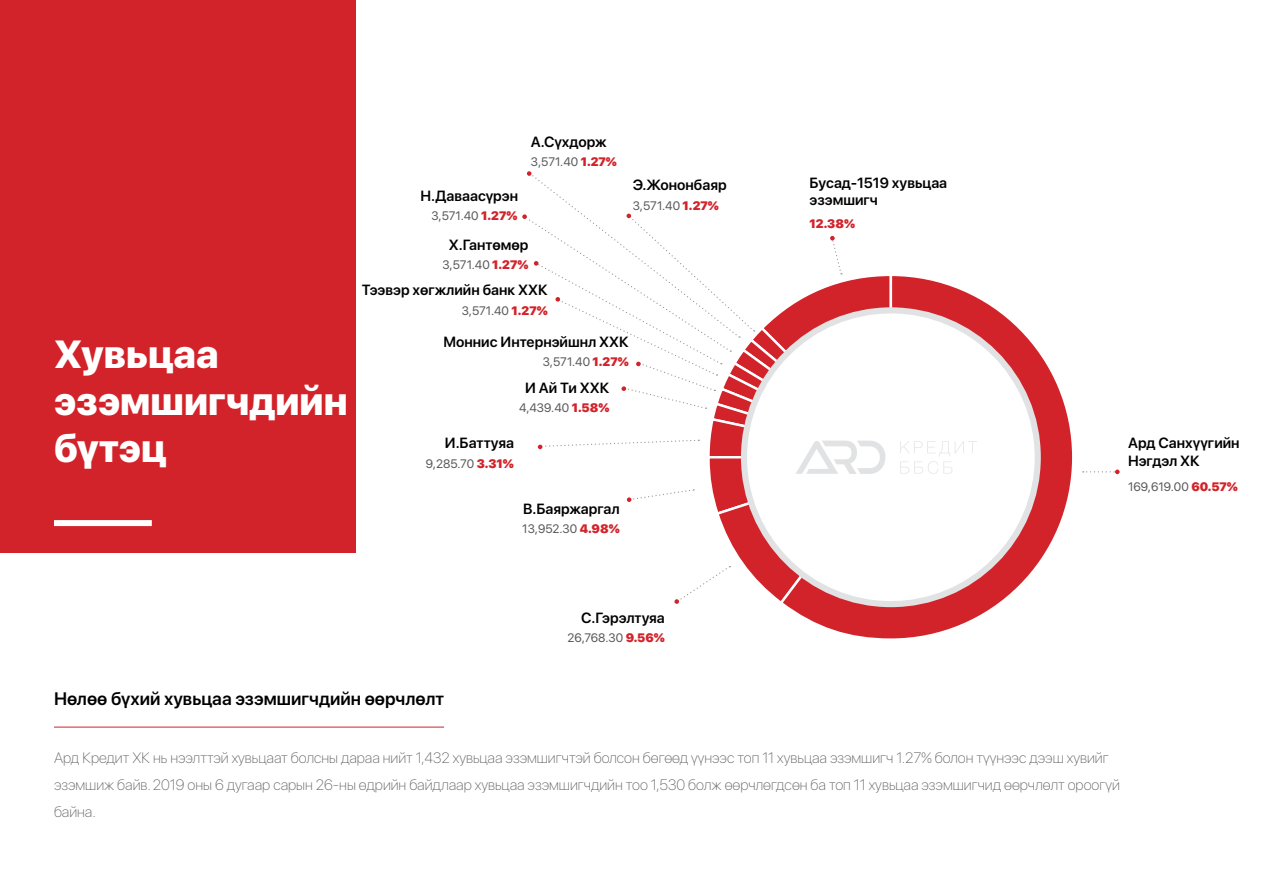
<style>
.page{position:relative;width:1263px;height:893px;background:#fff}
.page>*{position:absolute;margin:0;border:0;box-sizing:border-box;transform-origin:0 0}
.t1{font:800 39px/46.8px "SF Pro Display";color:#fff}
.t2{font:600 18px "SF Pro Display";color:#000}
.t3{font:100 15px/27px "SF Pro Display";color:#58595b}
.t4{font:600 14.7px/17.7px "SF Pro Display";color:#000}
.t5{font:12.3px "SF Pro Display";color:#58595b}
.t6{font:900 12.3px "SF Pro Display";color:#d2232a}
.s1{font-weight:900;color:#d2232a}
</style>
<div class="page">
<div style="left:0;top:0;width:356px;height:553px;background:#d2232a"></div>
<svg style="left:787px;top:276px;width:286px;height:363px"></svg>
<div style="left:744px;top:310px;width:294px;height:294px;background:#fff;border-radius:50%"></div>
<svg style="left:1083px;top:470px;width:37px;height:4px"></svg>
<svg style="left:522px;top:171px;width:372px;height:435px"></svg>
<svg style="left:900px;top:441px;width:77px;height:33px"></svg>
<hr style="left:54px;top:727px;width:390px;height:1px;background:#d2232a">
<div style="left:54px;top:520px;width:98px;height:6px;background:#fff"></div>
<h1 class="t1" style="left:54px;top:331px;width:295px">Хувьцаа эзэмшигчдийн бүтэц</h1>
<p class="t4" style="left:420px;top:187px;width:99px">Н.Даваасүрэн</p>
<p class="t5" style="left:431px;top:206px;width:87px">3,571.40 <span class="s1">1.27%</span></p>
<p class="t4" style="left:531px;top:134px;width:77px">А.Сүхдорж</p>
<p class="t5" style="left:531px;top:152px;width:87px">3,571.40 <span class="s1">1.27%</span></p>
<p class="t4" style="left:449px;top:236px;width:81px">Х.Гантөмөр</p>
<p class="t5" style="left:442px;top:255px;width:87px">3,571.40 <span class="s1">1.27%</span></p>
<p class="t4" style="left:362px;top:282px;width:187px">Тээвэр хөгжлийн банк ХХК</p>
<p class="t5" style="left:462px;top:301px;width:87px">3,571.40 <span class="s1">1.27%</span></p>
<p class="t4" style="left:633px;top:177px;width:95px">Э.Жононбаяр</p>
<p class="t5" style="left:633px;top:196px;width:87px">3,571.40 <span class="s1">1.27%</span></p>
<p class="t4" style="left:443px;top:334px;width:187px">Моннис Интернэйшнл ХХК</p>
<p class="t5" style="left:543px;top:352px;width:87px">3,571.40 <span class="s1">1.27%</span></p>
<p class="t4" style="left:525px;top:379px;width:86px">И Ай Ти ХХК</p>
<p class="t5" style="left:519px;top:398px;width:92px">4,439.40 <span class="s1">1.58%</span></p>
<p class="t4" style="left:445px;top:435px;width:71px">И.Баттуяа</p>
<p class="t5" style="left:426px;top:454px;width:90px">9,285.70 <span class="s1">3.31%</span></p>
<p class="t4" style="left:523px;top:500px;width:98px">В.Баяржаргал</p>
<p class="t5" style="left:522px;top:519px;width:99px">13,952.30 <span class="s1">4.98%</span></p>
<p class="t4" style="left:810px;top:174px;width:139px">Бусад-1519 хувьцаа эзэмшигч</p>
<p class="t6" style="left:810px;top:216px;width:47px">12.38%</p>
<p class="t4" style="left:1128px;top:435px;width:113px">Ард Санхүүгийн<br>Нэгдэл ХК</p>
<p class="t5" style="left:1128px;top:477px;width:111px">169,619.00 <span class="s1">60.57%</span></p>
<p class="t2" style="left:54px;top:686px;width:392px">Нөлөө бүхий хувьцаа эзэмшигчдийн өөрчлөлт</p>
<p class="t4" style="left:581px;top:609px;width:85px">С.Гэрэлтуяа</p>
<p class="t5" style="left:567px;top:628px;width:99px">26,768.30 <span class="s1">9.56%</span></p>
<p class="t3" style="left:54px;top:745px;width:1067px">Ард Кредит ХК нь нээлттэй хувьцаат болсны дараа нийт 1,432 хувьцаа эзэмшигчтэй болсон бөгөөд үүнээс топ 11 хувьцаа эзэмшигч 1.27% болон түүнээс дээш хувийг эзэмшиж байв. 2019 оны 6 дугаар сарын 26-ны өдрийн байдлаар хувьцаа эзэмшигчдийн тоо 1,530 болж өөрчлөгдсөн ба топ 11 хувьцаа эзэмшигчид өөрчлөлт ороогүй байна.</p>
</div>
